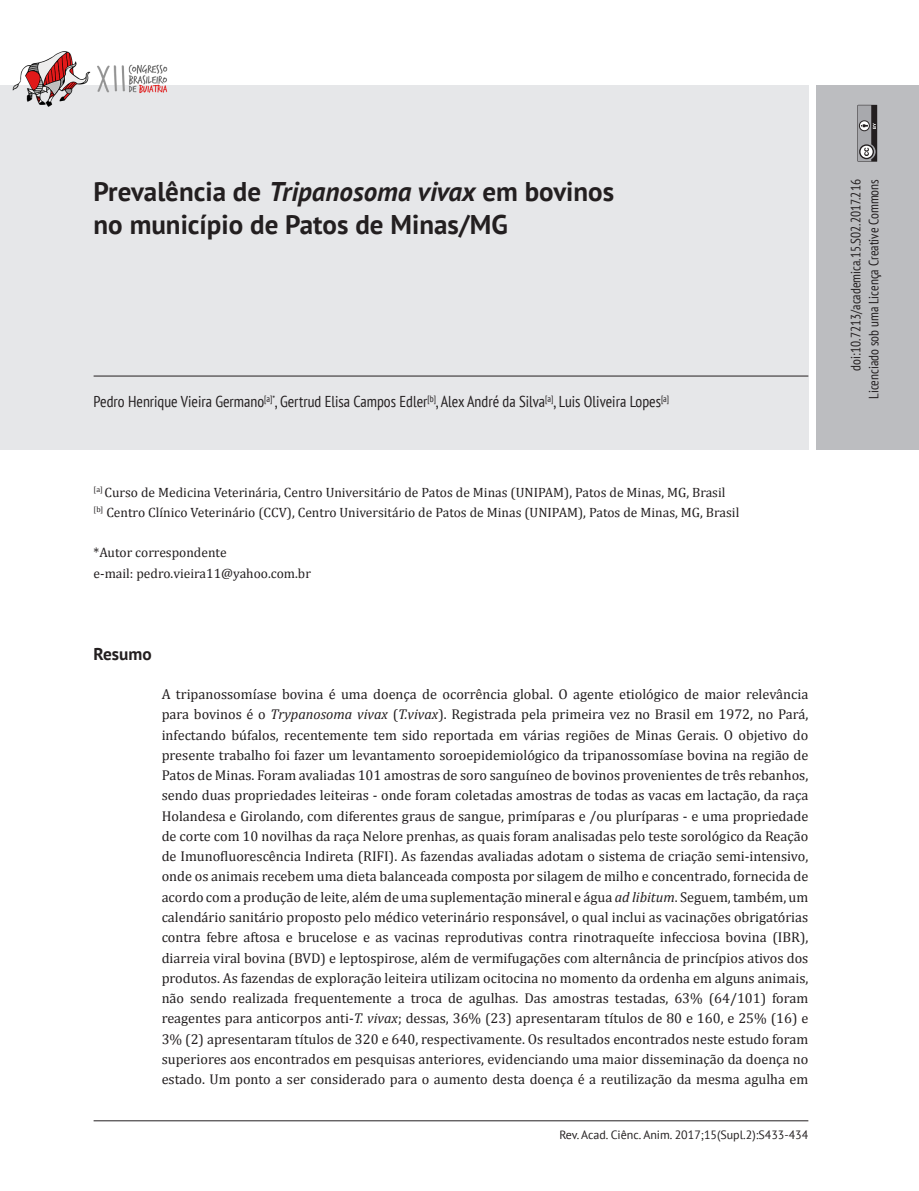
<style>
.page{position:relative;width:919px;height:1191px;background:#fff}
.page>*{position:absolute;margin:0;border:0;box-sizing:border-box;transform-origin:0 0}
.Título_Artigo{font:700 27px/33px "PT Sans";color:#231f20}
.t1{font:700 17.25px "PT Sans";color:#231f20}
.Nomes_-_Autores{font:condensed 15.75px "PT Sans";color:#231f20}
.Texto_-_Resumo{font:14.25px/20.2px "Cambria";color:#231f20;text-align:justify}
.Corpo_de_texto_-_Rec{font:13.5px "Cambria";color:#231f20}
.t2{font:condensed 13.5px/18px "PT Sans";color:#231f20;text-align:right}
.Rodapé{font:12px "PT Sans";color:#231f20}
.s1{font-style:italic}
</style>
<div class="page">
<hr style="left:94px;top:1120px;width:714px;height:1px;background:#231f20">
<div style="left:0;top:85px;width:808px;height:365px;background:#e6e7e9"></div>
<div style="left:816px;top:85px;width:102px;height:365px;background:#bcbdc0"></div>
<svg style="left:857px;top:105px;width:20px;height:57px"></svg>
<img style="left:12px;top:51px;width:156px;height:56px">
<hr style="left:94px;top:376px;width:714px;height:1px;background:#231f20">
<p class="Título_Artigo" style="left:94px;top:174px;width:522px">Prevalência de <span class="s1">Tripanosoma vivax</span> em bovinos no município de Patos de Minas/MG</p>
<p class="Nomes_-_Autores" style="left:94px;top:391px;width:577px">Pedro Henrique Vieira Germano<sup>[a]*</sup>, Gertrud Elisa Campos Edler<sup>[b]</sup>, Alex André da Silva<sup>[a]</sup>, Luis Oliveira Lopes<sup>[a]</sup></p>
<p class="Corpo_de_texto_-_Rec" style="left:94px;top:484px;width:633px"><sup>[a]</sup> Curso de Medicina Veterinária, Centro Universitário de Patos de Minas (UNIPAM), Patos de Minas, MG, Brasil</p>
<p class="Corpo_de_texto_-_Rec" style="left:94px;top:504px;width:647px"><sup>[b]</sup> Centro Clínico Veterinário (CCV), Centro Universitário de Patos de Minas (UNIPAM), Patos de Minas, MG, Brasil</p>
<p class="Corpo_de_texto_-_Rec" style="left:94px;top:545px;width:134px">*Autor correspondente</p>
<p class="Corpo_de_texto_-_Rec" style="left:94px;top:565px;width:219px">e-mail: pedro.vieira11@yahoo.com.br</p>
<p class="t1" style="left:94px;top:643px;width:60px">Resumo</p>
<p class="Texto_-_Resumo" style="left:162px;top:684px;width:648px">A tripanossomíase bovina é uma doença de ocorrência global. O agente etiológico de maior relevância para bovinos é o <span class="s1">Trypanosoma vivax</span> (<span class="s1">T.vivax</span>). Registrada pela primeira vez no Brasil em 1972, no Pará, infectando búfalos, recentemente tem sido reportada em várias regiões de Minas Gerais. O objetivo do presente trabalho foi fazer um levantamento soroepidemiológico da tripanossomíase bovina na região de Patos de Minas. Foram avaliadas 101 amostras de soro sanguíneo de bovinos provenientes de três rebanhos, sendo duas propriedades leiteiras - onde foram coletadas amostras de todas as vacas em lactação, da raça Holandesa e Girolando, com diferentes graus de sangue, primíparas e /ou pluríparas - e uma propriedade de corte com 10 novilhas da raça Nelore prenhas, as quais foram analisadas pelo teste sorológico da Reação de Imunofluorescência Indireta (RIFI). As fazendas avaliadas adotam o sistema de criação semi-intensivo, onde os animais recebem uma dieta balanceada composta por silagem de milho e concentrado, fornecida de acordo com a produção de leite, além de uma suplementação mineral e água <span class="s1">ad libitum</span>. Seguem, também, um calendário sanitário proposto pelo médico veterinário responsável, o qual inclui as vacinações obrigatórias contra febre aftosa e brucelose e as vacinas reprodutivas contra rinotraqueíte infecciosa bovina (IBR), diarreia viral bovina (BVD) e leptospirose, além de vermifugações com alternância de princípios ativos dos produtos. As fazendas de exploração leiteira utilizam ocitocina no momento da ordenha em alguns animais, não sendo realizada frequentemente a troca de agulhas. Das amostras testadas, 63% (64/101) foram reagentes para anticorpos anti-<span class="s1">T. vivax</span>; dessas, 36% (23) apresentaram títulos de 80 e 160, e 25% (16) e 3% (2) apresentaram títulos de 320 e 640, respectivamente. Os resultados encontrados neste estudo foram superiores aos encontrados em pesquisas anteriores, evidenciando uma maior disseminação da doença no estado. Um ponto a ser considerado para o aumento desta doença é a reutilização da mesma agulha em</p>
<p class="Rodapé" style="left:559px;top:1126px;width:250px">Rev. Acad. Ciênc. Anim. 2017;15(Supl.2):S433-434</p>
<p class="t2" style="left:846px;top:399px;width:221px;rotate:-90deg">doi:10.7213/academica.15.S02.2017.216<br>Licenciado sob uma Licença Creative Commons</p>
</div>
